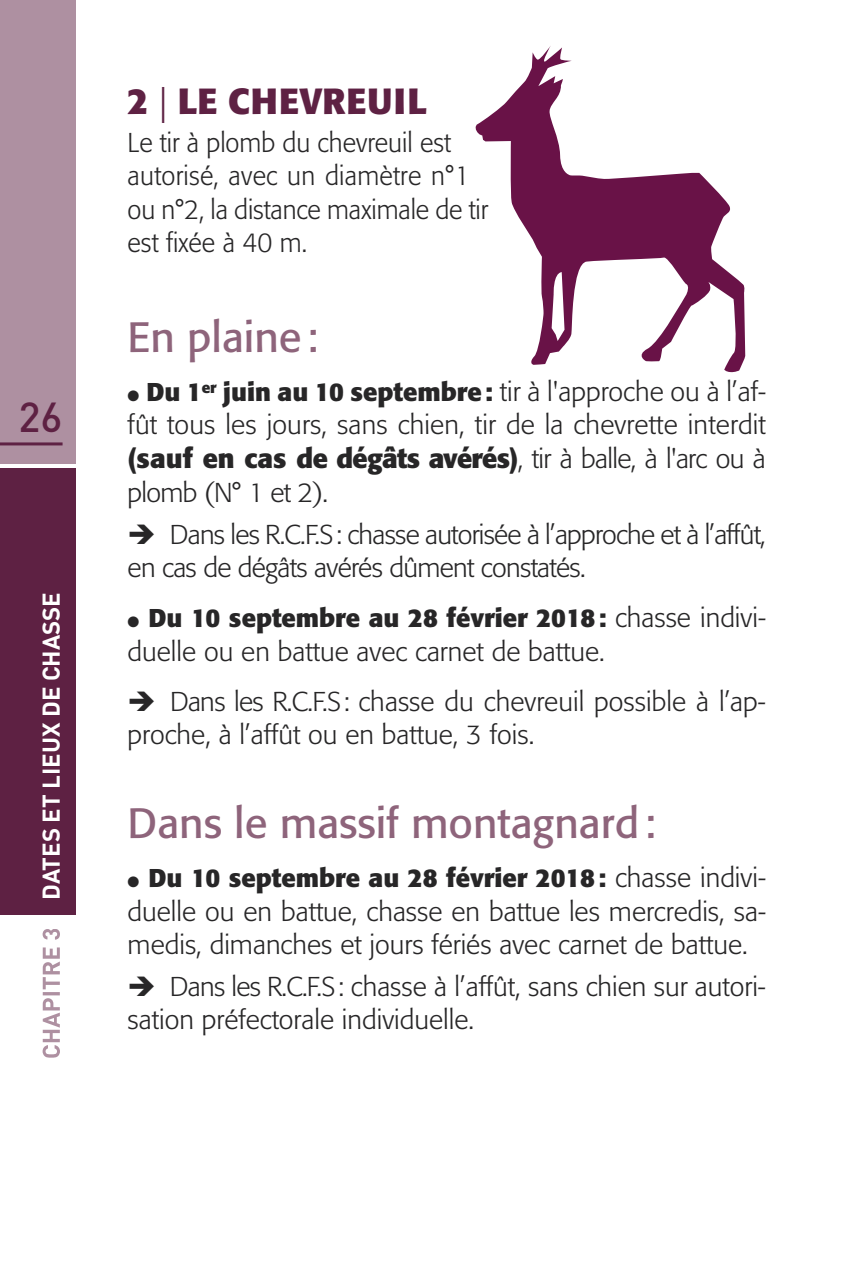
<style>
.page{position:relative;width:851px;height:1276px;background:#fff}
.page>*{position:absolute;margin:0;border:0;box-sizing:border-box;transform-origin:0 0}
.t1{font:42px "Formata";color:#8e647b}
.t2{font:500 41.4px "DIN";color:#5e2143}
.t3{font:700 36px "Formata";letter-spacing:.02em;color:#5e2143}
.t4{font:300 27px/33.6px "Formata";color:#272627}
.t5{font:300 27px/33.3px "Formata";color:#272627;scale:.95 1}
.t6{font:300 27px/33.3px "Formata";letter-spacing:-.025em;color:#272627}
.t7{font:700 25.5px "Formata";color:#272627}
.t8{font:700 24px "DIN";color:#fff}
.s1{font-weight:300}
.s2{font-weight:700;font-size:25.5px}
.s3{font-weight:700}
.s4{font-weight:300;font-size:27px}
</style>
<div class="page">
<div style="left:0;top:468px;width:76px;height:446px;background:#5e2143"></div>
<div style="left:0;top:0;width:76px;height:463px;background:#ae90a1"></div>
<svg style="left:43px;top:929px;width:17px;height:128px"></svg>
<hr style="left:0;top:442px;width:63px;height:3px;background:#5e2143">
<svg style="left:475px;top:46px;width:270px;height:326px"></svg>
<h2 class="t2" style="left:18px;top:394px;width:46px">26</h2>
<p class="t8" style="left:37px;top:900px;width:309px;rotate:-90deg">DATES ET LIEUX DE CHASSE</p>
<h3 class="t3" style="left:128px;top:85px;width:301px">2 <span class="s1">|</span> LE CHEVREUIL</h3>
<p class="t5" style="left:128px;top:128px;width:381px">Le tir à plomb du chevreuil est autorisé, avec un diamètre n°1 ou n°2, la distance maximale de tir est fixée à 40 m.</p>
<h1 class="t1" style="left:128px;top:319px;width:192px">En plaine:</h1>
<p class="t4" style="left:128px;top:377px;width:639px;text-align:justify">● <span class="s2">Du 1</span><sup>er</sup> <span class="s2">juin au 10 septembre:</span> tir à l'approche ou à l’af&shy;fût tous les jours, sans chien, tir de la chevrette interdit <span class="s3">(sauf en cas de dégâts avérés)</span>, tir à balle, à l'arc ou à plomb (N° 1 et 2).</p>
<p class="t6" style="left:128px;top:519px;width:639px">➔ Dans les R.C.F.S: chasse autorisée à l’approche et à l’affût, en cas de dégâts avérés dûment constatés.</p>
<p class="t7" style="left:128px;top:607px;width:639px">● Du 10 septembre au 28 février 2018: <span class="s4">chasse indivi-</span></p>
<p class="t4" style="left:128px;top:636px;width:478px">duelle ou en battue avec carnet de battue.</p>
<p class="t4" style="left:128px;top:687px;width:639px">➔ Dans les R.C.F.S: chasse du chevreuil possible à l’ap&shy;proche, à l’affût ou en battue, 3 fois.</p>
<h1 class="t1" style="left:128px;top:805px;width:529px">Dans le massif montagnard:</h1>
<p class="t7" style="left:128px;top:867px;width:639px">● Du 10 septembre au 28 février 2018: <span class="s4">chasse indivi-</span></p>
<p class="t4" style="left:128px;top:896px;width:639px">duelle ou en battue, chasse en battue les mercredis, sa&shy;medis, dimanches et jours fériés avec carnet de battue.</p>
<p class="t4" style="left:128px;top:972px;width:639px">➔ Dans les R.C.F.S: chasse à l’affût, sans chien sur autori&shy;sation préfectorale individuelle.</p>
</div>
